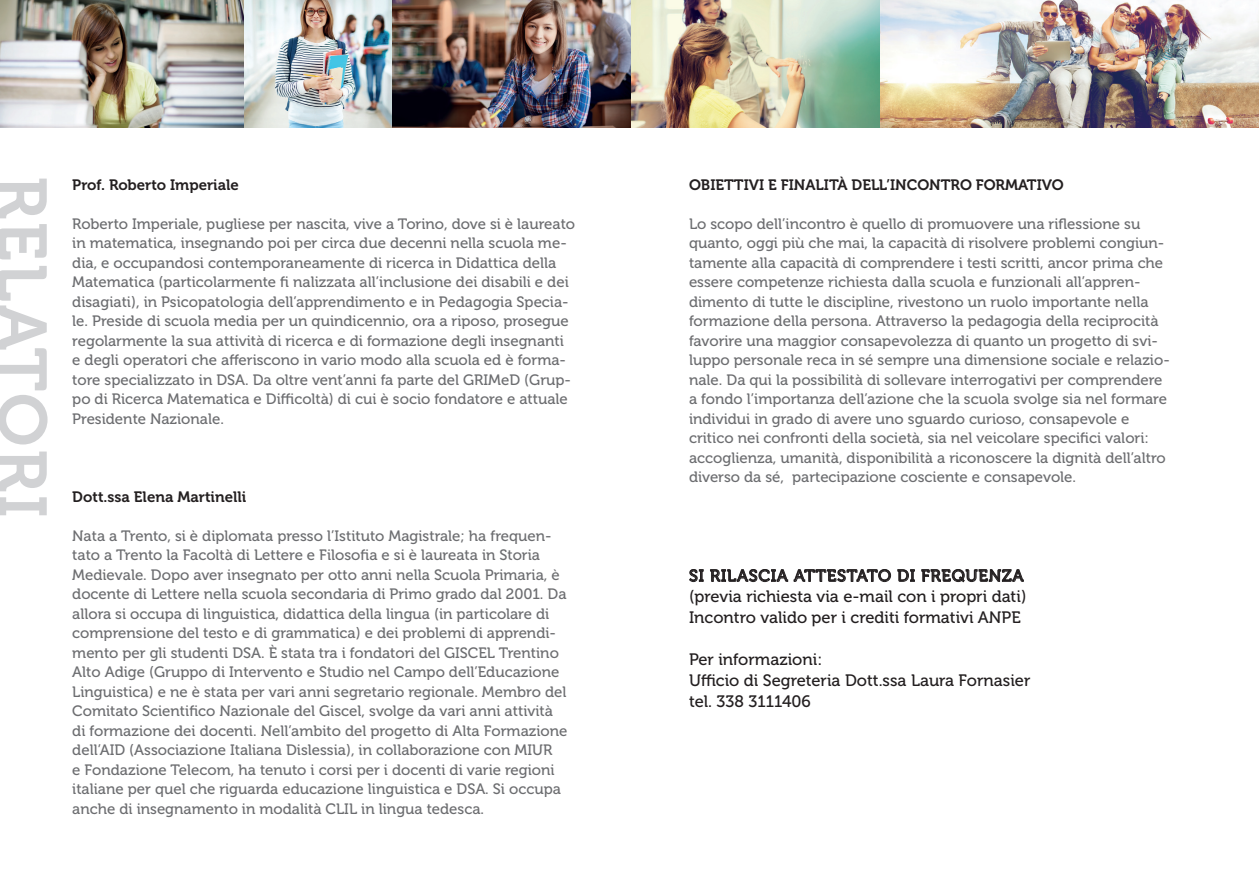
<style>
.page{position:relative;width:1259px;height:893px;background:#fff}
.page>*{position:absolute;margin:0;border:0;box-sizing:border-box;transform-origin:0 0}
.t1{font:16.5px/21px "Museo 500";color:#231f20}
.t2{font:15px/19.5px "Museo 500";color:#6c6d70}
.t3{font:15px "Museo 700";color:#231f20}
</style>
<div class="page">
<img style="left:0;top:0;width:631px;height:128px">
<img style="left:631px;top:0;width:628px;height:128px">
<svg style="left:689px;top:569px;width:15px;height:13px"></svg>
<svg style="left:710px;top:569px;width:181px;height:13px"></svg>
<svg style="left:897px;top:569px;width:18px;height:13px"></svg>
<svg style="left:921px;top:569px;width:103px;height:14px"></svg>
<svg style="left:0;top:179px;width:48px;height:336px"></svg>
<p class="t3" style="left:72px;top:176px;width:168px">Prof. Roberto Imperiale</p>
<p class="t2" style="left:72px;top:214px;width:504px">Roberto Imperiale, pugliese per nascita, vive a Torino, dove si è laureato in matematica, insegnando poi per circa due decenni nella scuola me&shy;dia, e occupandosi contemporaneamente di ricerca in Didattica della Matematica (particolarmente fi nalizzata all’inclusione dei disabili e dei disagiati), in Psicopatologia dell’apprendimento e in Pedagogia Specia&shy;le. Preside di scuola media per un quindicennio, ora a riposo, prosegue regolarmente la sua attività di ricerca e di formazione degli insegnanti e degli operatori che afferiscono in vario modo alla scuola ed è forma&shy;tore specializzato in DSA. Da oltre vent’anni fa parte del GRIMeD (Grup&shy;po di Ricerca Matematica e Difficoltà) di cui è socio fondatore e attuale Presidente Nazionale.</p>
<p class="t3" style="left:72px;top:488px;width:175px">Dott.ssa Elena Martinelli</p>
<p class="t2" style="left:72px;top:526px;width:497px">Nata a Trento, si è diplomata presso l’Istituto Magistrale; ha frequen&shy;tato a Trento la Facoltà di Lettere e Filosofia e si è laureata in Storia Medievale. Dopo aver insegnato per otto anni nella Scuola Primaria, è docente di Lettere nella scuola secondaria di Primo grado dal 2001. Da allora si occupa di linguistica, didattica della lingua (in particolare di comprensione del testo e di grammatica) e dei problemi di apprendi&shy;mento per gli studenti DSA. È stata tra i fondatori del GISCEL Trentino Alto Adige (Gruppo di Intervento e Studio nel Campo dell’Educazione Linguistica) e ne è stata per vari anni segretario regionale. Membro del Comitato Scientifico Nazionale del Giscel, svolge da vari anni attività di formazione dei docenti. Nell’ambito del progetto di Alta Formazione dell’AID (Associazione Italiana Dislessia), in collaborazione con MIUR<br>e Fondazione Telecom, ha tenuto i corsi per i docenti di varie regioni italiane per quel che riguarda educazione linguistica e DSA. Si occupa anche di insegnamento in modalità CLIL in lingua tedesca.</p>
<p class="t3" style="left:689px;top:176px;width:376px">OBIETTIVI E FINALITÀ DELL’INCONTRO FORMATIVO</p>
<p class="t2" style="left:689px;top:214px;width:482px">Lo scopo dell’incontro è quello di promuovere una riflessione su quanto, oggi più che mai, la capacità di risolvere problemi congiun&shy;tamente alla capacità di comprendere i testi scritti, ancor prima che essere competenze richiesta dalla scuola e funzionali all’appren&shy;dimento di tutte le discipline, rivestono un ruolo importante nella formazione della persona. Attraverso la pedagogia della reciprocità favorire una maggior consapevolezza di quanto un progetto di svi&shy;luppo personale reca in sé sempre una dimensione sociale e relazio&shy;nale. Da qui la possibilità di sollevare interrogativi per comprendere a fondo l’importanza dell’azione che la scuola svolge sia nel formare individui in grado di avere uno sguardo curioso, consapevole e critico nei confronti della società, sia nel veicolare specifici valori: accoglienza, umanità, disponibilità a riconoscere la dignità dell’altro diverso da sé, partecipazione cosciente e consapevole.</p>
<p class="t1" style="left:689px;top:565px;width:339px">SI RILASCIA ATTESTATO DI FREQUENZA (previa richiesta via e-mail con i propri dati)<br>Incontro valido per i crediti formativi ANPE</p>
<p class="t1" style="left:689px;top:649px;width:343px">Per informazioni:<br>Ufficio di Segreteria Dott.ssa Laura Fornasier tel. 338 3111406</p>
</div>
